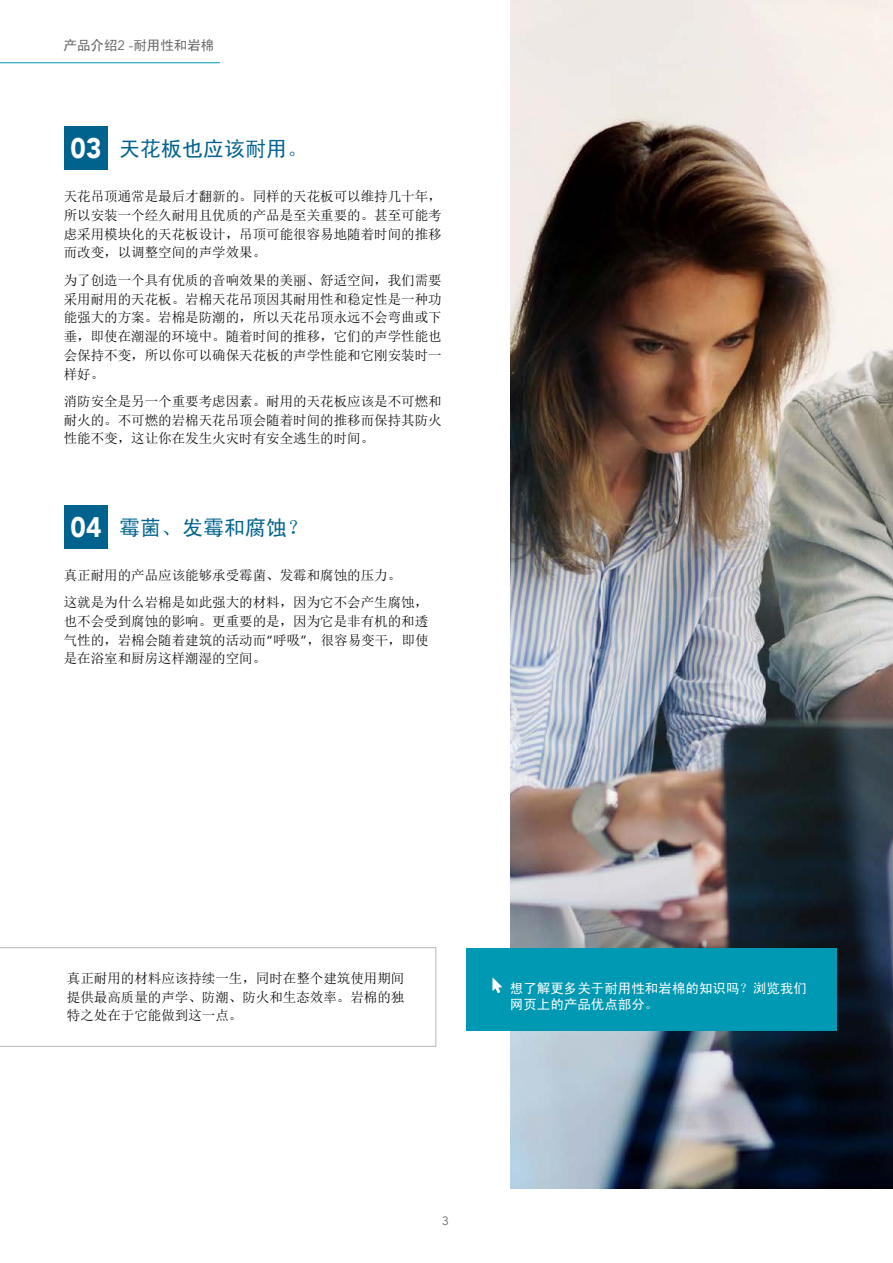
<style>
.page{position:relative;width:893px;height:1263px;background:#fff}
.page>*{position:absolute;margin:0;border:0;box-sizing:border-box;transform-origin:0 0}
.t1{font:900 28.2px "Avenir";color:#fff;scale:.92 1}
.t2{font:21px "Sim Hei";color:#00638e}
.t3{font:13.5px/18.8px "Sim Sun";color:#000;text-align:justify}
.t4{font:13.5px/16.2px "Sim Hei";color:#fff}
.t5{font:13.5px "Sim Hei";color:#646363}
.t6{font:12px "Avenir";color:#646363}
.s1{font-family:"Avenir"}
</style>
<div class="page">
<img style="left:510px;top:0;width:383px;height:1188px">
<div style="left:467px;top:948px;width:370px;height:82px;background:#0099b3"></div>
<svg style="left:492px;top:978px;width:10px;height:15px"></svg>
<svg style="left:0;top:947px;width:436px;height:100px"></svg>
<hr style="left:0;top:62px;width:220px;height:1px;background:#0099b3">
<div style="left:64px;top:126px;width:44px;height:44px;background:#00638e"></div>
<div style="left:64px;top:505px;width:44px;height:44px;background:#00638e"></div>
<p class="t5" style="left:64px;top:39px;width:152px">产品介绍<span class="s1">2 -</span>耐用性和岩棉</p>
<h1 class="t1" style="left:71px;top:124px;width:35px">03</h1>
<h2 class="t2" style="left:119px;top:138px;width:190px">天花板也应该耐用。</h2>
<p class="t3" style="left:64px;top:187px;width:380px">天花吊顶通常是最后才翻新的。同样的天花板可以维持几十年，所以安装一个经久耐用且优质的产品是至关重要的。甚至可能考虑采用模块化的天花板设计，吊顶可能很容易地随着时间的推移而改变，以调整空间的声学效果。</p>
<p class="t3" style="left:64px;top:270px;width:380px">为了创造一个具有优质的音响效果的美丽、舒适空间，我们需要采用耐用的天花板。岩棉天花吊顶因其耐用性和稳定性是一种功能强大的方案。岩棉是防潮的，所以天花吊顶永远不会弯曲或下垂，即使在潮湿的环境中。随着时间的推移，它们的声学性能也会保持不变，所以你可以确保天花板的声学性能和它刚安装时一样好。</p>
<p class="t3" style="left:64px;top:392px;width:380px">消防安全是另一个重要考虑因素。耐用的天花板应该是不可燃和耐火的。不可燃的岩棉天花吊顶会随着时间的推移而保持其防火性能不变，这让你在发生火灾时有安全逃生的时间。</p>
<h1 class="t1" style="left:71px;top:503px;width:35px">04</h1>
<h2 class="t2" style="left:119px;top:517px;width:190px">霉菌、发霉和腐蚀？</h2>
<p class="t3" style="left:64px;top:561px;width:366px;line-height:27.3px">真正耐用的产品应该能够承受霉菌、发霉和腐蚀的压力。<br>这就是为什么岩棉是如此强大的材料，因为它不会产生腐蚀，</p>
<p class="t3" style="left:64px;top:612px;width:367px">也不会受到腐蚀的影响。更重要的是，因为它是非有机的和透气性的，岩棉会随着建筑的活动而<span class="s1">“</span>呼吸<span class="s1">”</span>，很容易变干，即使是在浴室和厨房这样潮湿的空间。</p>
<p class="t3" style="left:67px;top:969px;width:339px">真正耐用的材料应该持续一生，同时在整个建筑使用期间提供最高质量的声学、防潮、防火和生态效率。岩棉的独特之处在于它能做到这一点。</p>
<p class="t4" style="left:510px;top:980px;width:298px">想了解更多关于耐用性和岩棉的知识吗？浏览我们网页上的产品优点部分。</p>
<p class="t6" style="left:442px;top:1213px;width:8px">3</p>
</div>
